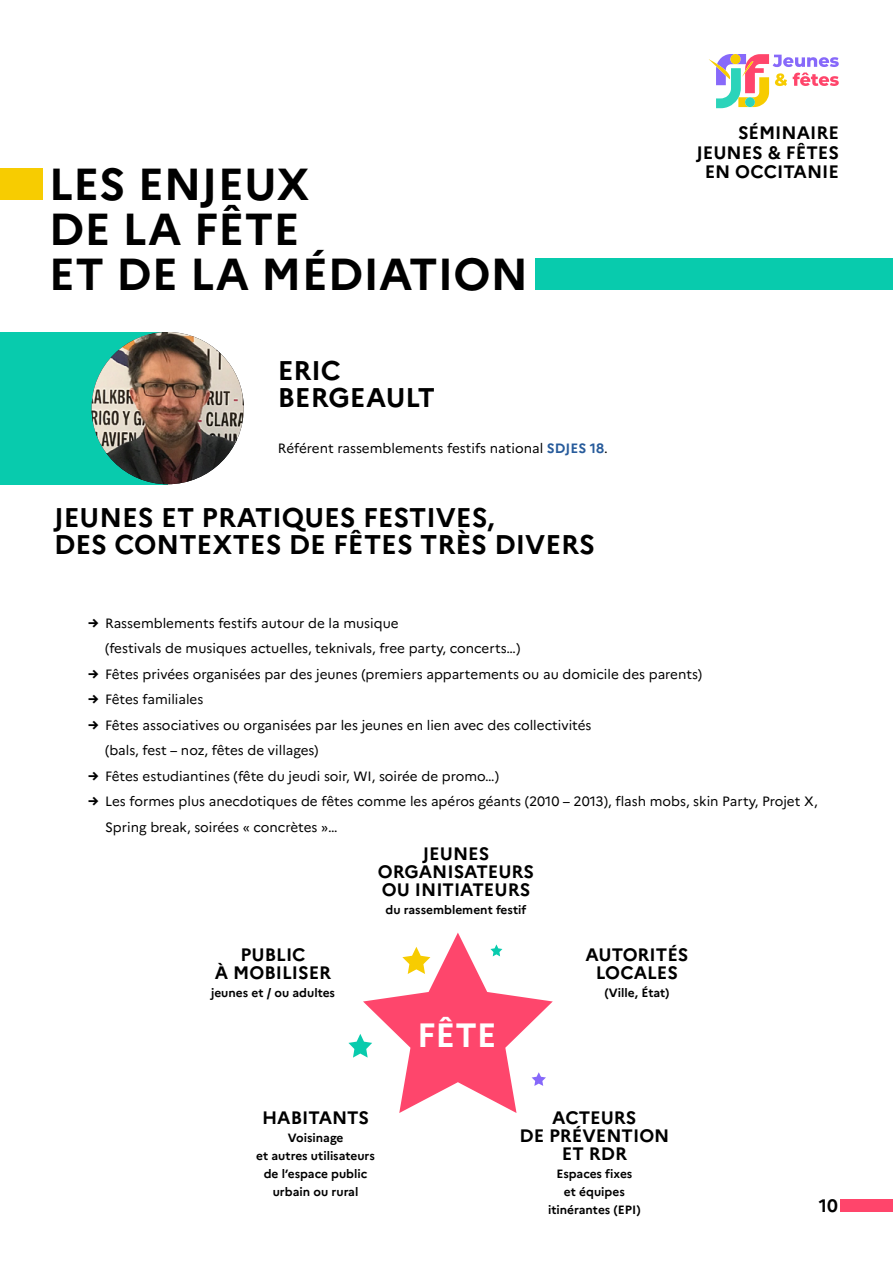
<style>
.page{position:relative;width:893px;height:1263px;background:#fff}
.page>*{position:absolute;margin:0;border:0;box-sizing:border-box;transform-origin:0 0}
.t1{font:700 44.85px/44.8px "Marianne";color:#000}
.t2{font:700 33.6px "Marianne";color:#fff}
.t3{font:700 27px/27px "Marianne";color:#000}
.t4{font:700 18px/18px "Marianne";color:#000;text-align:center}
.t5{font:13.5px/25.5px "Marianne";color:#000}
.t6{font:700 12px/18px "Marianne";color:#000;text-align:center}
.s1{font-weight:700;color:#275b9b}
.s2{font-weight:800}
</style>
<div class="page">
<svg style="left:709px;top:54px;width:130px;height:54px"></svg>
<div style="left:840px;top:1199px;width:53px;height:13px;background:#ff456b"></div>
<div style="left:0;top:169px;width:43px;height:31px;background:#f7cc01"></div>
<div style="left:0;top:332px;width:168px;height:152px;background:#08cbad"></div>
<img style="left:92px;top:332px;width:152px;height:152px;border-radius:76px">
<div style="left:536px;top:258px;width:357px;height:32px;background:#08cbad"></div>
<svg style="left:348px;top:932px;width:205px;height:181px"></svg>
<h1 class="t1" style="left:49px;top:158px;width:481px">LES ENJEUX<br>DE LA FÊTE<br>ET DE LA MÉDIATION</h1>
<h3 class="t3" style="left:278px;top:354px;width:159px">ERIC<br>BERGEAULT</h3>
<p class="t5" style="left:278px;top:435px;width:332px">Référent rassemblements festifs national <span class="s1">SDJES 18</span>.</p>
<h3 class="t3" style="left:54px;top:502px;width:542px">JEUNES ET PRATIQUES FESTIVES,<br>DES CONTEXTES DE FÊTES TRÈS DIVERS</h3>
<h3 class="t4" style="left:696px;top:122px;width:144px;line-height:19.5px;text-align:right">SÉMINAIRE<br>JEUNES &amp; FÊTES<br>EN OCCITANIE</h3>
<p class="t5" style="left:105px;top:609px;width:417px;text-indent:-17px"><span class="s2">→</span> Rassemblements festifs autour de la musique<br>(festivals de musiques actuelles, teknivals, free party, concerts…)</p>
<p class="t5" style="left:88px;top:660px;width:615px"><span class="s2">→</span> Fêtes privées organisées par des jeunes (premiers appartements ou au domicile des parents)</p>
<p class="t5" style="left:88px;top:686px;width:117px"><span class="s2">→</span> Fêtes familiales</p>
<p class="t5" style="left:105px;top:711px;width:488px;text-indent:-17px"><span class="s2">→</span> Fêtes associatives ou organisées par les jeunes en lien avec des collectivités (bals, fest – noz, fêtes de villages)</p>
<p class="t5" style="left:88px;top:762px;width:413px"><span class="s2">→</span> Fêtes estudiantines (fête du jeudi soir, WI, soirée de promo…)</p>
<p class="t5" style="left:105px;top:788px;width:714px;text-indent:-17px"><span class="s2">→</span> Les formes plus anecdotiques de fêtes comme les apéros géants (2010 – 2013), flash mobs, skin Party, Projet X,<br>Spring break, soirées « concrètes »…</p>
<h3 class="t4" style="left:378px;top:843px;width:158px">JEUNES<br>ORGANISATEURS<br>OU INITIATEURS</h3>
<p class="t6" style="left:386px;top:899px;width:142px">du rassemblement festif</p>
<h3 class="t4" style="left:215px;top:944px;width:118px">PUBLIC<br>À MOBILISER</h3>
<p class="t6" style="left:211px;top:983px;width:126px">jeunes et / ou adultes</p>
<h3 class="t4" style="left:585px;top:944px;width:105px">AUTORITÉS<br>LOCALES</h3>
<p class="t6" style="left:604px;top:983px;width:66px">(Ville, État)</p>
<h3 class="t4" style="left:262px;top:1107px;width:108px">HABITANTS</h3>
<p class="t6" style="left:256px;top:1127px;width:120px">Voisinage<br>et autres utilisateurs de l’espace public urbain ou rural</p>
<h2 class="t2" style="left:417px;top:1009px;width:81px">FÊTE</h2>
<h3 class="t4" style="left:519px;top:1107px;width:152px">ACTEURS<br>DE PRÉVENTION<br>ET RDR</h3>
<p class="t6" style="left:548px;top:1163px;width:94px">Espaces fixes<br>et équipes itinérantes (EPI)</p>
<h3 class="t4" style="left:819px;top:1195px;width:21px">10</h3>
</div>
